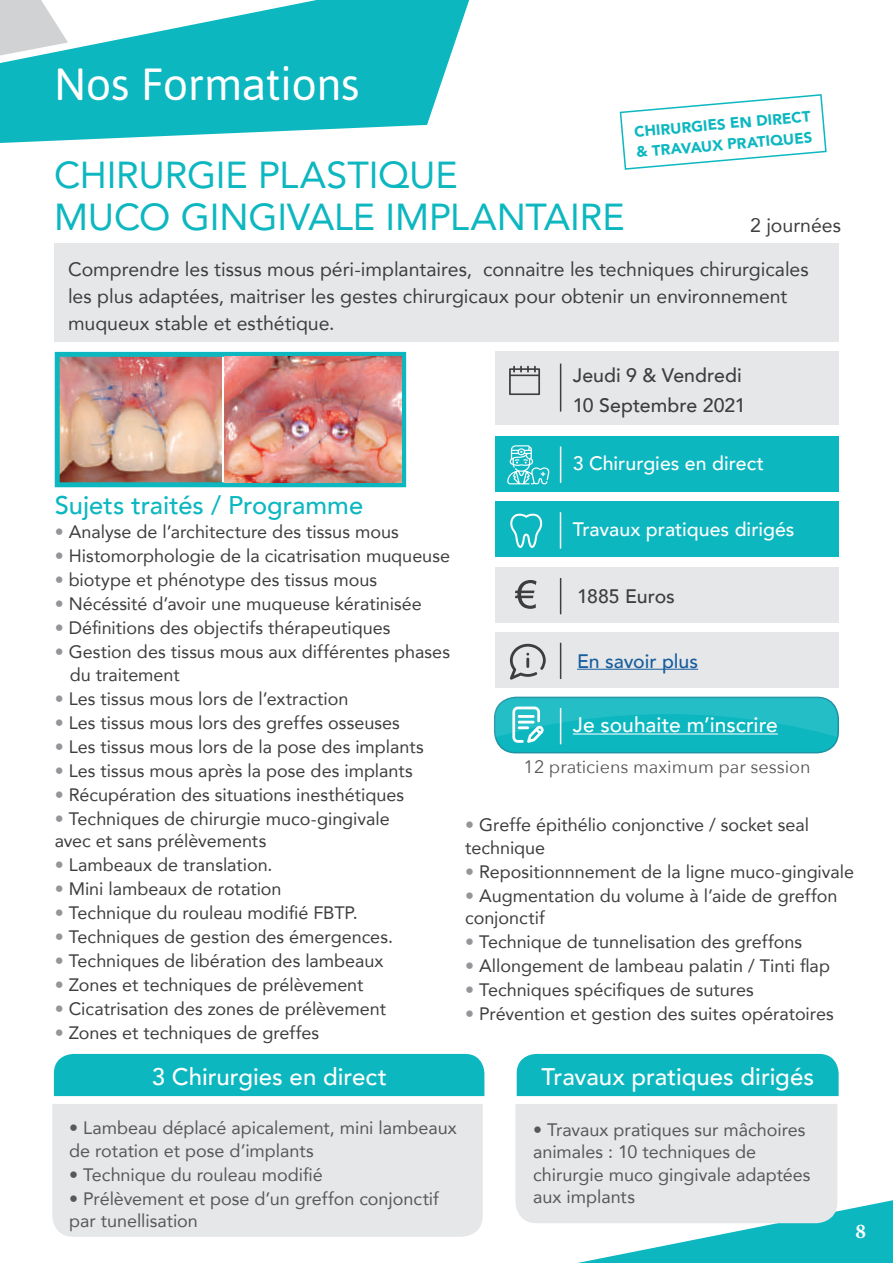
<style>
.page{position:relative;width:893px;height:1263px;background:#fff}
.page>*{position:absolute;margin:0;border:0;box-sizing:border-box;transform-origin:0 0}
.t1{font:45px "Asap";letter-spacing:-.01em;color:#fff}
.t2{font:37.5px/42px "Avenir";letter-spacing:-.005em;color:#0cb7c0}
.t3{font:500 25.5px "Avenir";color:#0cb7c0}
.t4{font:500 24px "Avenir";color:#fff}
.t5{font:500 21px "Avenir";color:#fff}
.t6{font:700 21px "Minion Pro";color:#fff}
.t7{font:19.5px/27px "Avenir";color:#3e3e3f}
.t8{font:500 19.5px "Avenir";color:#fff}
.t9{font:500 19.5px/30px "Avenir";color:#3e3e3f}
.t10{font:500 19.5px "Avenir";color:#175d9e}
.t11{font:18px/22.5px "Avenir";color:#3e3e3f}
.t12{font:18px/22.5px "Avenir";color:#57585a}
.t13{font:18px "Avenir Next";color:#57585a}
.t14{font:900 15px/20.7px "Avenir";color:#0cb7c0}
.s1{font-size:24px;color:#fff}
.s2{color:#939598}
</style>
<div class="page">
<div style="left:495px;top:352px;width:344px;height:73px;background:#e6e7e9"></div>
<div style="left:495px;top:436px;width:344px;height:55px;background:#0cb7c0"></div>
<div style="left:495px;top:502px;width:344px;height:55px;background:#0cb7c0"></div>
<div style="left:495px;top:567px;width:344px;height:56px;background:#e6e7e9"></div>
<div style="left:55px;top:243px;width:784px;height:99px;background:#e6e7e9"></div>
<svg style="left:509px;top:366px;width:31px;height:29px"></svg>
<svg style="left:507px;top:445px;width:42px;height:40px"></svg>
<hr style="left:560px;top:364px;width:1px;height:48px;background:#3e3e3f">
<hr style="left:560px;top:446px;width:1px;height:37px;background:#fff">
<hr style="left:560px;top:512px;width:1px;height:36px;background:#fff">
<hr style="left:560px;top:578px;width:1px;height:36px;background:#3e3e3f">
<svg style="left:510px;top:513px;width:33px;height:35px"></svg>
<svg style="left:515px;top:580px;width:21px;height:29px"></svg>
<img style="left:61px;top:358px;width:161px;height:123px">
<div style="left:55px;top:352px;width:351px;height:135px;border:5px solid #0cb7c0"></div>
<img style="left:225px;top:357px;width:176px;height:125px">
<svg style="left:0;top:0;width:469px;height:143px;fill:#0cb7c0"></svg>
<svg style="left:0;top:0;width:68px;height:55px"></svg>
<div style="left:54px;top:1054px;width:430px;height:42px;background:#0cb7c0"></div>
<div style="left:517px;top:1054px;width:322px;height:42px;background:#0cb7c0"></div>
<div style="left:52px;top:1104px;width:431px;height:133px;background:#e6e7e9"></div>
<svg style="left:515px;top:1104px;width:378px;height:159px"></svg>
<svg style="left:619px;top:94px;width:208px;height:76px"></svg>
<div style="left:495px;top:632px;width:344px;height:55px;background:#e6e7e9"></div>
<hr style="left:577px;top:669px;width:121px;height:1px;background:#175d9e">
<hr style="left:560px;top:643px;width:1px;height:36px;background:#3e3e3f">
<svg style="left:510px;top:644px;width:36px;height:36px"></svg>
<div style="left:495px;top:697px;width:343px;height:56px;background:#0cb7c0;border-radius:21px"></div>
<div style="left:494px;top:697px;width:345px;height:56px;border:2px solid #1b93a3;border-radius:21px"></div>
<hr style="left:560px;top:708px;width:1px;height:36px;background:#fff">
<svg style="left:494px;top:696px;width:343px;height:47px"></svg>
<h1 class="t1" style="left:54px;top:55px;width:307px">Nos Formations</h1>
<p class="t14" style="left:633px;top:121px;width:178px;rotate:-5deg">CHIRURGIES EN DIRECT &amp; TRAVAUX PRATIQUES</p>
<h2 class="t2" style="left:54px;top:152px;width:572px">CHIRURGIE PLASTIQUE<br>MUCO GINGIVALE IMPLANTAIRE</h2>
<p class="t7" style="left:68px;top:255px;width:742px">Comprendre les tissus mous péri-implantaires, connaitre les techniques chirurgicales les plus adaptées, maitriser les gestes chirurgicaux pour obtenir un environnement muqueux stable et esthétique.</p>
<p class="t9" style="left:573px;top:359px;width:174px">Jeudi 9 &amp; Vendredi<br>10 Septembre 2021</p>
<p class="t8" style="left:573px;top:447px;width:193px">3 Chirurgies en direct</p>
<p class="t7" style="left:750px;top:211px;width:92px">2 journées</p>
<h3 class="t3" style="left:55px;top:483px;width:391px">Sujets traités / Programme <span class="s1">dirigés</span></h3>
<p class="t11" style="left:55px;top:520px;width:346px"><span class="s2">•</span> Analyse de l’architecture des tissus mous</p>
<p class="t11" style="left:55px;top:544px;width:397px"><span class="s2">•</span> Histomorphologie de la cicatrisation muqueuse</p>
<p class="t11" style="left:55px;top:568px;width:324px"><span class="s2">•</span> biotype et phénotype des tissus mous</p>
<p class="t11" style="left:55px;top:592px;width:369px"><span class="s2">•</span> Nécéssité d’avoir une muqueuse kératinisée</p>
<p class="t11" style="left:55px;top:616px;width:337px"><span class="s2">•</span> Définitions des objectifs thérapeutiques</p>
<p class="t11" style="left:70px;top:640px;width:382px;text-indent:-15px"><span class="s2">•</span> Gestion des tissus mous aux différentes phases du traitement</p>
<p class="t11" style="left:55px;top:687px;width:295px"><span class="s2">•</span> Les tissus mous lors de l’extraction</p>
<p class="t11" style="left:55px;top:711px;width:347px"><span class="s2">•</span> Les tissus mous lors des greffes osseuses</p>
<p class="t11" style="left:55px;top:735px;width:371px"><span class="s2">•</span> Les tissus mous lors de la pose des implants</p>
<p class="t11" style="left:55px;top:759px;width:360px"><span class="s2">•</span> Les tissus mous après la pose des implants</p>
<p class="t11" style="left:55px;top:783px;width:351px"><span class="s2">•</span> Récupération des situations inesthétiques</p>
<p class="t11" style="left:55px;top:807px;width:337px"><span class="s2">•</span> Techniques de chirurgie muco-gingivale avec et sans prélèvements</p>
<p class="t11" style="left:55px;top:853px;width:219px"><span class="s2">•</span> Lambeaux de translation.</p>
<p class="t11" style="left:55px;top:877px;width:228px"><span class="s2">•</span> Mini lambeaux de rotation</p>
<p class="t11" style="left:55px;top:901px;width:305px"><span class="s2">•</span> Technique du rouleau modifié FBTP.</p>
<p class="t11" style="left:55px;top:925px;width:340px"><span class="s2">•</span> Techniques de gestion des émergences.</p>
<p class="t11" style="left:55px;top:949px;width:330px"><span class="s2">•</span> Techniques de libération des lambeaux</p>
<p class="t11" style="left:55px;top:973px;width:310px"><span class="s2">•</span> Zones et techniques de prélèvement</p>
<p class="t11" style="left:55px;top:997px;width:333px"><span class="s2">•</span> Cicatrisation des zones de prélèvement</p>
<p class="t11" style="left:55px;top:1021px;width:266px"><span class="s2">•</span> Zones et techniques de greffes</p>
<p class="t8" style="left:573px;top:513px;width:223px">Travaux pratiques dirigés</p>
<p class="t9" style="left:577px;top:580px;width:99px">1885 Euros</p>
<p class="t10" style="left:577px;top:644px;width:123px">En savoir plus</p>
<p class="t5" style="left:573px;top:707px;width:207px">Je souhaite m’inscrire</p>
<p class="t13" style="left:524px;top:752px;width:289px">12 praticiens maximum par session</p>
<p class="t11" style="left:465px;top:813px;width:345px"><span class="s2">•</span> Greffe épithélio conjonctive / socket seal technique</p>
<p class="t11" style="left:465px;top:860px;width:390px"><span class="s2">•</span> Repositionnnement de la ligne muco-gingivale</p>
<p class="t11" style="left:465px;top:884px;width:374px"><span class="s2">•</span> Augmentation du volume à l’aide de greffon conjonctif</p>
<p class="t11" style="left:465px;top:930px;width:338px"><span class="s2">•</span> Technique de tunnelisation des greffons</p>
<p class="t11" style="left:465px;top:954px;width:366px"><span class="s2">•</span> Allongement de lambeau palatin / Tinti flap</p>
<p class="t11" style="left:465px;top:978px;width:290px"><span class="s2">•</span> Techniques spécifiques de sutures</p>
<p class="t11" style="left:465px;top:1002px;width:370px"><span class="s2">•</span> Prévention et gestion des suites opératoires</p>
<h3 class="t4" style="left:152px;top:1056px;width:237px">3 Chirurgies en direct</h3>
<h3 class="t4" style="left:542px;top:1056px;width:274px">Travaux pratiques dirigés</h3>
<p class="t12" style="left:69px;top:1116px;width:389px">• Lambeau déplacé apicalement, mini lambeaux de rotation et pose d’implants</p>
<p class="t12" style="left:69px;top:1163px;width:255px">• Technique du rouleau modifié</p>
<p class="t12" style="left:69px;top:1187px;width:371px">• Prélèvement et pose d’un greffon conjonctif par tunellisation</p>
<p class="t12" style="left:533px;top:1117px;width:279px">• Travaux pratiques sur mâchoires animales : 10 techniques de chirurgie muco gingivale adaptées aux implants</p>
<p class="t6" style="left:855px;top:1216px;width:12px">8</p>
</div>
